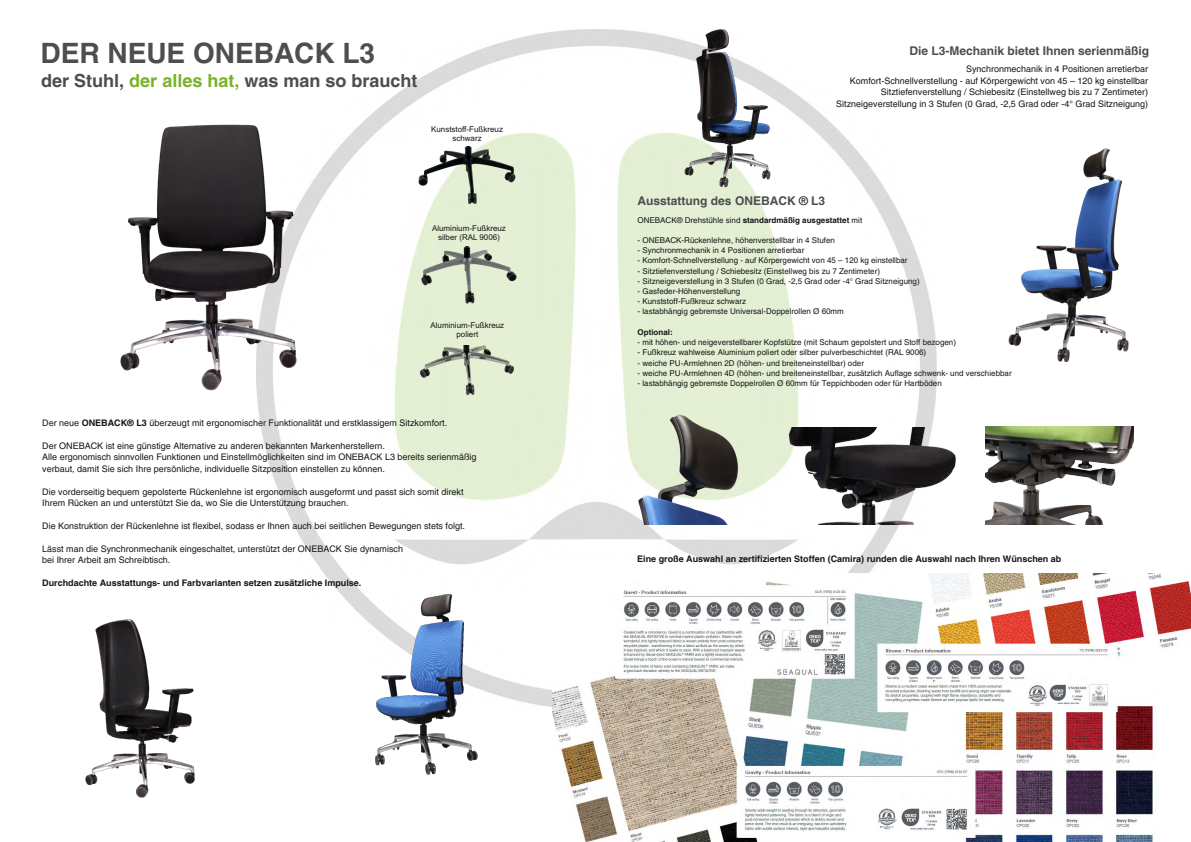
<style>
.page{position:relative;width:1191px;height:842px;background:#fff}
.page>*{position:absolute;margin:0;border:0;box-sizing:border-box;transform-origin:0 0}
.t1{font:700 28px "Helvetica";color:#4e4e4d}
.t2{font:700 18px "Helvetica";color:#4e4e4d}
.t3{font:700 12px "Helvetica";color:#4e4e4d}
.t4{font:9px/11.4px "Helvetica";color:#151616}
.t5{font:700 9px "Helvetica";color:#151616}
.t6{font:8px "Helvetica";color:#151616}
.t7{font:8px/8.9px "Arial";color:#151616;text-align:center}
.t8{font:700 8px "Helvetica";color:#151616}
.s1{color:#79b328}
.s2{font-weight:700}
.s3{font-weight:400;color:#151616}
</style>
<div class="page">
<img style="left:257px;top:29px;width:679px;height:680px">
<img style="left:553px;top:573px;width:638px;height:269px">
<img style="left:985px;top:426px;width:148px;height:99px">
<img style="left:418px;top:147px;width:99px;height:58px">
<img style="left:419px;top:246px;width:100px;height:60px">
<img style="left:418px;top:345px;width:99px;height:51px">
<img style="left:120px;top:92px;width:193px;height:310px">
<img style="left:85px;top:619px;width:110px;height:179px">
<img style="left:337px;top:564px;width:170px;height:211px">
<img style="left:660px;top:29px;width:142px;height:176px">
<img style="left:1008px;top:148px;width:121px;height:214px">
<img style="left:769px;top:427px;width:187px;height:98px">
<img style="left:590px;top:402px;width:199px;height:122px">
<h1 class="t1" style="left:41px;top:43px;width:336px">DER NEUE ONEBACK L3</h1>
<h2 class="t2" style="left:41px;top:74px;width:378px">der Stuhl, <span class="s1">der alles hat,</span> was man so braucht</h2>
<p class="t7" style="left:431px;top:126px;width:73px">Kunststoff-Fußkreuz schwarz</p>
<p class="t7" style="left:432px;top:224px;width:75px">Aluminium-Fußkreuz silber (RAL 9006)</p>
<p class="t7" style="left:430px;top:321px;width:75px">Aluminium-Fußkreuz poliert</p>
<p class="t4" style="left:42px;top:418px;width:406px">Der neue <span class="s2">ONEBACK® L3</span> überzeugt mit ergonomischer Funktionalität und erstklassigem Sitzkomfort.</p>
<p class="t4" style="left:42px;top:441px;width:436px">Der ONEBACK ist eine günstige Alternative zu anderen bekannten Markenherstellern.<br>Alle ergonomisch sinnvollen Funktionen und Einstellmöglichkeiten sind im ONEBACK L3 bereits serienmäßig verbaut, damit Sie sich Ihre persönliche, individuelle Sitzposition einstellen zu können.</p>
<p class="t4" style="left:42px;top:486px;width:423px">Die vorderseitig bequem gepolsterte Rückenlehne ist ergonomisch ausgeformt und passt sich somit direkt<br>Ihrem Rücken an und unterstützt Sie da, wo Sie die Unterstützung brauchen.</p>
<p class="t4" style="left:42px;top:521px;width:424px">Die Konstruktion der Rückenlehne ist flexibel, sodass er Ihnen auch bei seitlichen Bewegungen stets folgt.</p>
<p class="t4" style="left:42px;top:544px;width:362px">Lässt man die Synchronmechanik eingeschaltet, unterstützt der ONEBACK Sie dynamisch bei Ihrer Arbeit am Schreibtisch.</p>
<p class="t5" style="left:42px;top:580px;width:321px">Durchdachte Ausstattungs- und Farbvarianten setzen zusätzliche Impulse.</p>
<h3 class="t3" style="left:909px;top:46px;width:241px">Die L3-Mechanik bietet Ihnen serienmäßig</h3>
<p class="t4" style="left:836px;top:64px;width:313px;text-align:right">Synchronmechanik in 4 Positionen arretierbar<br>Komfort-Schnellverstellung - auf Körpergewicht von 45 – 120 kg einstellbar Sitztiefenverstellung / Schiebesitz (Einstellweg bis zu 7 Zentimeter)<br>Sitzneigeverstellung in 3 Stufen (0 Grad, -2,5 Grad oder -4° Grad Sitzneigung)</p>
<h3 class="t3" style="left:637px;top:197px;width:189px">Ausstattung des ONEBACK <span class="s3">®</span> L3</h3>
<p class="t6" style="left:637px;top:217px;width:226px">ONEBACK® Drehstühle sind <span class="s2">standardmäßig ausgestattet</span> mit</p>
<p class="t6" style="left:637px;top:237px;width:199px">- ONEBACK-Rückenlehne, höhenverstellbar in 4 Stufen</p>
<p class="t6" style="left:637px;top:247px;width:168px">- Synchronmechanik in 4 Positionen arretierbar</p>
<p class="t6" style="left:637px;top:258px;width:271px">- Komfort-Schnellverstellung - auf Körpergewicht von 45 – 120 kg einstellbar</p>
<p class="t6" style="left:637px;top:268px;width:244px">- Sitztiefenverstellung / Schiebesitz (Einstellweg bis zu 7 Zentimeter)</p>
<p class="t6" style="left:637px;top:278px;width:283px">- Sitzneigeverstellung in 3 Stufen (0 Grad, -2,5 Grad oder -4° Grad Sitzneigung)</p>
<p class="t6" style="left:637px;top:288px;width:104px">- Gasfeder-Höhenverstellung</p>
<p class="t6" style="left:637px;top:298px;width:110px">- Kunststoff-Fußkreuz schwarz</p>
<p class="t6" style="left:637px;top:308px;width:208px">- lastabhängig gebremste Universal-Doppelrollen Ø 60mm</p>
<p class="t8" style="left:637px;top:329px;width:37px">Optional:</p>
<p class="t6" style="left:637px;top:339px;width:320px">- mit höhen- und neigeverstellbarer Kopfstütze (mit Schaum gepolstert und Stoff bezogen)</p>
<p class="t6" style="left:637px;top:349px;width:290px">- Fußkreuz wahlweise Aluminium poliert oder silber pulverbeschichtet (RAL 9006)</p>
<p class="t6" style="left:637px;top:360px;width:228px">- weiche PU-Armlehnen 2D (höhen- und breiteneinstellbar) oder</p>
<p class="t6" style="left:637px;top:370px;width:375px">- weiche PU-Armlehnen 4D (höhen- und breiteneinstellbar, zusätzlich Auflage schwenk- und verschiebbar</p>
<p class="t6" style="left:637px;top:380px;width:306px">- lastabhängig gebremste Doppelrollen Ø 60mm für Teppichboden oder für Hartböden</p>
<p class="t5" style="left:637px;top:556px;width:426px">Eine große Auswahl an zertifizierten Stoffen (Camira) runden die Auswahl nach Ihren Wünschen ab</p>
</div>
